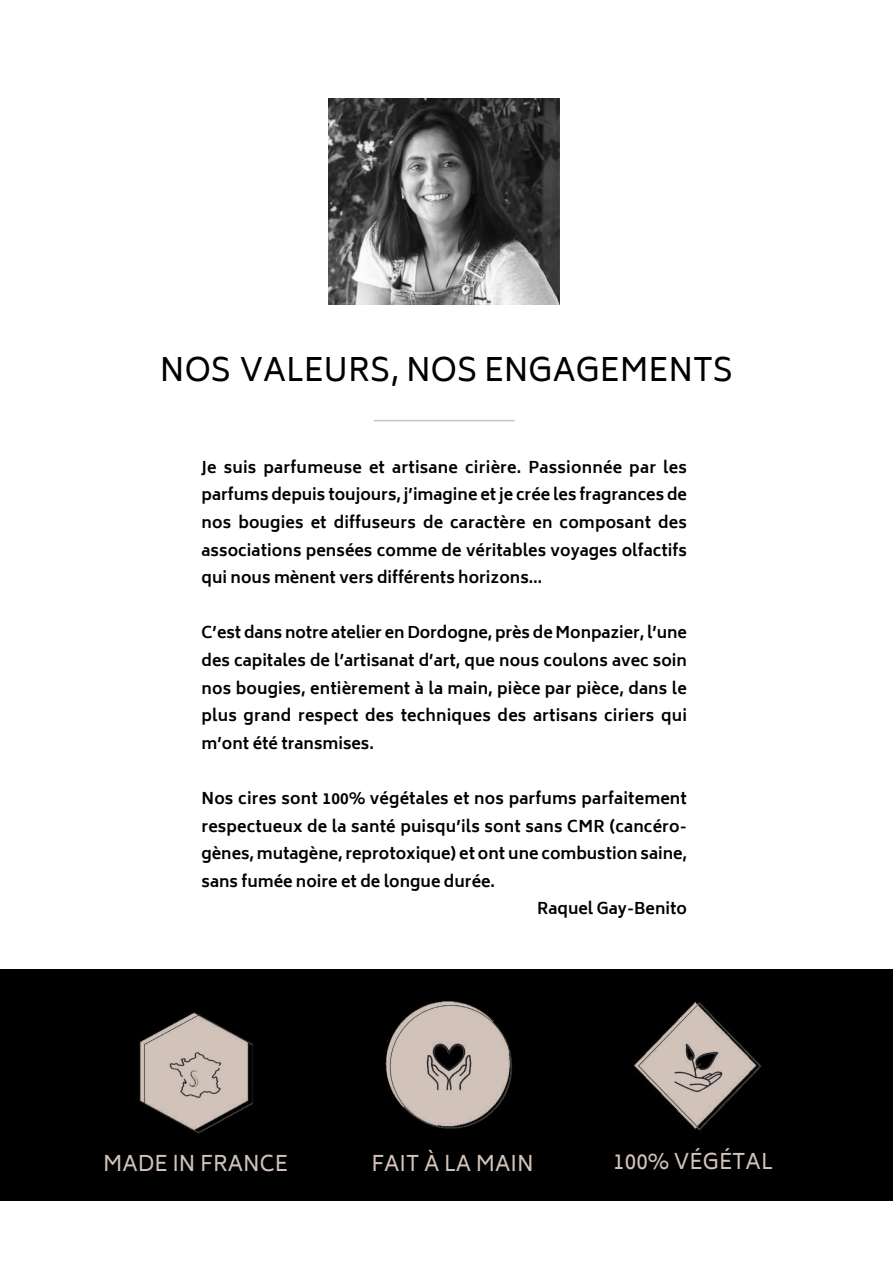
<style>
.page{position:relative;width:893px;height:1263px;background:#fff}
.page>*{position:absolute;margin:0;border:0;box-sizing:border-box;transform-origin:0 0}
.t1{font:31.35px "Biryani";color:#000}
.t2{font:21px "Biryani";color:#d2c3ba}
.t3{font:700 15.75px/27.6px "Biryani";color:#000;text-align:justify}
</style>
<div class="page">
<div style="left:0;top:969px;width:893px;height:231px;background:#000"></div>
<img style="left:328px;top:99px;width:231px;height:206px">
<img style="left:385px;top:1001px;width:377px;height:130px">
<img style="left:139px;top:1012px;width:114px;height:121px">
<hr style="left:374px;top:420px;width:141px;height:1px;background:#d2c3ba">
<h1 class="t1" style="left:160px;top:351px;width:575px">NOS VALEURS, NOS ENGAGEMENTS</h1>
<p class="t3" style="left:202px;top:453px;width:487px">Je suis parfumeuse et artisane cirière. Passionnée par les parfums depuis toujours, j’imagine et je crée les fragrances de nos bougies et diffuseurs de caractère en composant des associations pensées comme de véritables voyages olfactifs qui nous mènent vers différents horizons…</p>
<p class="t3" style="left:202px;top:619px;width:487px">C’est dans notre atelier en Dordogne, près de Monpazier, l’une des capitales de l’artisanat d’art, que nous coulons avec soin nos bougies, entièrement à la main, pièce par pièce, dans le plus grand respect des techniques des artisans ciriers qui m’ont été transmises.</p>
<p class="t3" style="left:202px;top:785px;width:487px">Nos cires sont 100% végétales et nos parfums parfaitement</p>
<p class="t3" style="left:202px;top:812px;width:487px">respectueux de la santé puisqu’ils sont sans CMR (cancéro-</p>
<p class="t3" style="left:202px;top:840px;width:487px">gènes, mutagène, reprotoxique) et ont une combustion saine,</p>
<p class="t3" style="left:202px;top:867px;width:295px">sans fumée noire et de longue durée.</p>
<p class="t3" style="left:537px;top:895px;width:151px">Raquel Gay-Benito</p>
<h2 class="t2" style="left:103px;top:1151px;width:186px">MADE IN FRANCE</h2>
<h2 class="t2" style="left:371px;top:1151px;width:164px">FAIT À LA MAIN</h2>
<h2 class="t2" style="left:613px;top:1149px;width:161px">100% VÉGÉTAL</h2>
</div>
